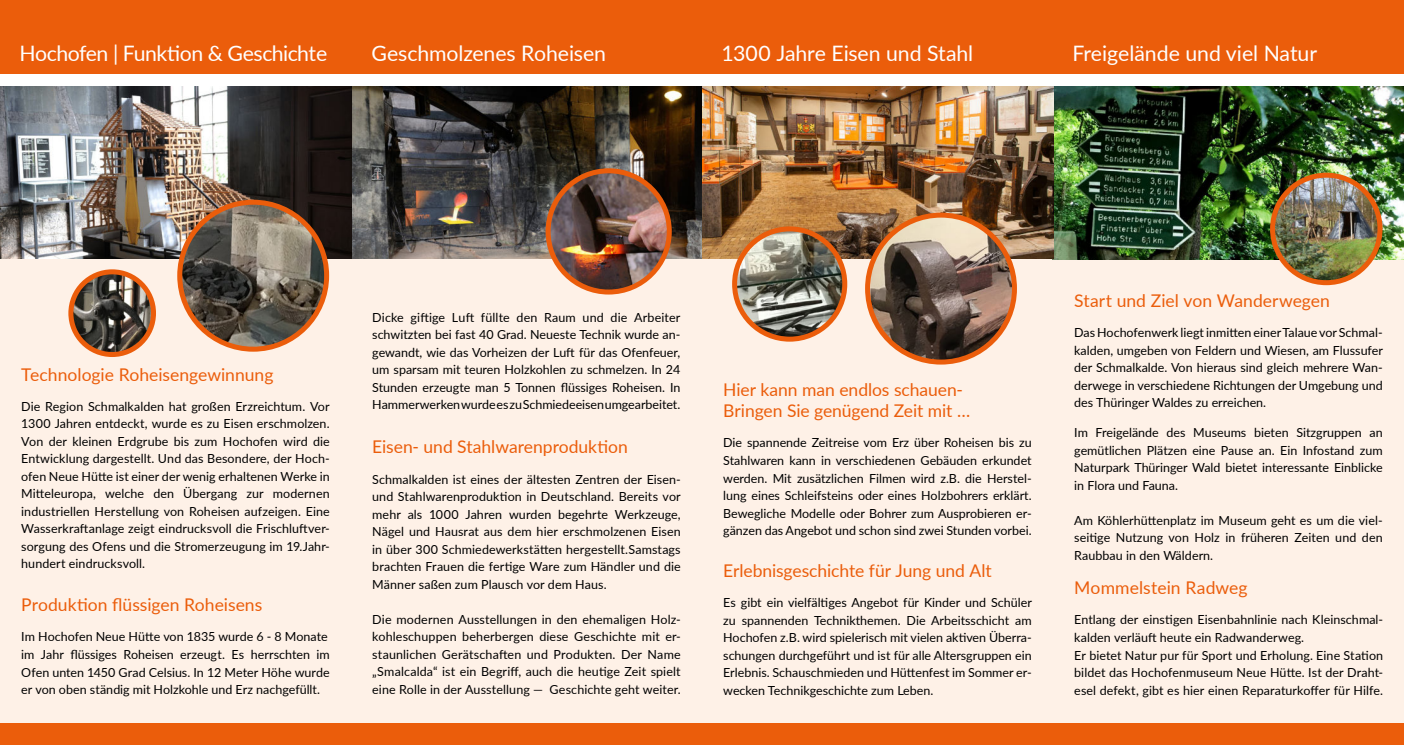
<style>
.page{position:relative;width:1404px;height:745px;background:#fff}
.page>*{position:absolute;margin:0;border:0;box-sizing:border-box;transform-origin:0 0}
.t1{font:21.25px "Lato";letter-spacing:-.005em;color:#fff}
.t2{font:21.25px "Lato";letter-spacing:-.025em;color:#fff}
.t3{font:17.5px/21px "Lato";color:#eb5d0b}
.t4{font:12.5px/17.5px "Lato";color:#000;text-align:justify}
</style>
<div class="page">
<div style="left:0;top:0;width:1403px;height:75px;background:#eb5d0b"></div>
<div style="left:698px;top:224px;width:705px;height:520px;background:#fef1e7"></div>
<img style="left:1052px;top:86px;width:351px;height:173px">
<div style="left:347px;top:248px;width:355px;height:496px;background:#fef1e7"></div>
<img style="left:1272px;top:175px;width:107px;height:107px;border-radius:54px">
<div style="left:1269px;top:172px;width:113px;height:113px;border:5px solid #eb5d0b;border-radius:50%"></div>
<img style="left:702px;top:86px;width:350px;height:173px">
<img style="left:870px;top:215px;width:144px;height:147px">
<div style="left:865px;top:212px;width:151px;height:152px;border:5px solid #eb5d0b;border-radius:50%"></div>
<div style="left:0;top:237px;width:351px;height:507px;background:#fef1e7"></div>
<img style="left:734px;top:229px;width:110px;height:110px;border-radius:55px">
<div style="left:732px;top:226px;width:115px;height:115px;border:5px solid #eb5d0b;border-radius:50%"></div>
<img style="left:71px;top:272px;width:82px;height:82px;border-radius:41px">
<div style="left:68px;top:269px;width:88px;height:88px;border:5px solid #eb5d0b;border-radius:50%"></div>
<div style="left:0;top:722px;width:1403px;height:22px;background:#eb5d0b"></div>
<img style="left:351px;top:86px;width:351px;height:173px">
<img style="left:0;top:86px;width:351px;height:173px">
<img style="left:180px;top:202px;width:146px;height:147px;border-radius:73px">
<div style="left:177px;top:199px;width:152px;height:152px;border:5px solid #eb5d0b;border-radius:50%"></div>
<img style="left:548px;top:171px;width:121px;height:121px;border-radius:61px">
<div style="left:545px;top:168px;width:126px;height:126px;border:5px solid #eb5d0b;border-radius:50%"></div>
<h1 class="t2" style="left:19px;top:38px;width:309px">Hochofen | Funktion &amp; Geschichte</h1>
<h1 class="t1" style="left:371px;top:38px;width:236px">Geschmolzenes Roheisen</h1>
<h1 class="t1" style="left:1072px;top:38px;width:246px">Freigelände und viel Natur</h1>
<h1 class="t1" style="left:721px;top:38px;width:253px">1300 Jahre Eisen und Stahl</h1>
<h2 class="t3" style="left:21px;top:363px;width:254px">Technologie Roheisengewinnung</h2>
<p class="t4" style="left:21px;top:396px;width:310px">Die Region Schmalkalden hat großen Erzreichtum. Vor 1300 Jahren entdeckt, wurde es zu Eisen erschmolzen.<br>Von der kleinen Erdgrube bis zum Hochofen wird die Entwicklung dargestellt. Und das Besondere, der Hoch&shy;ofen Neue Hütte ist einer der wenig erhaltenen Werke in Mitteleuropa, welche den Übergang zur modernen industriellen Herstellung von Roheisen aufzeigen. Eine Wasserkraftanlage zeigt eindrucksvoll die Frischluftver&shy;sorgung des Ofens und die Stromerzeugung im 19.Jahr&shy;hundert eindrucksvoll.</p>
<h2 class="t3" style="left:21px;top:593px;width:242px">Produktion flüssigen Roheisens</h2>
<p class="t4" style="left:21px;top:627px;width:310px;text-align:left">Im Hochofen Neue Hütte von 1835 wurde 6 - 8 Monate im Jahr flüssiges Roheisen erzeugt. Es herrschten im Ofen unten 1450 Grad Celsius. In 12 Meter Höhe wurde er von oben ständig mit Holzkohle und Erz nachgefüllt.</p>
<p class="t4" style="left:372px;top:308px;width:309px">Dicke giftige Luft füllte den Raum und die Arbeiter schwitzten bei fast 40 Grad. Neueste Technik wurde an&shy;gewandt, wie das Vorheizen der Luft für das Ofenfeuer, um sparsam mit teuren Holzkohlen zu schmelzen. In 24<br>Stunden erzeugte man 5 Tonnen flüssiges Roheisen. In Hammerwerken wurde es zu Schmiedeeisen umgearbeitet.</p>
<h2 class="t3" style="left:372px;top:435px;width:257px">Eisen- und Stahlwarenproduktion</h2>
<p class="t4" style="left:372px;top:469px;width:310px">Schmalkalden ist eines der ältesten Zentren der Eisen&shy;und Stahlwarenproduktion in Deutschland. Bereits vor mehr als 1000 Jahren wurden begehrte Werkzeuge, Nägel und Hausrat aus dem hier erschmolzenen Eisen in über 300 Schmiedewerkstätten hergestellt.Samstags brachten Frauen die fertige Ware zum Händler und die Männer saßen zum Plausch vor dem Haus.</p>
<p class="t4" style="left:372px;top:609px;width:310px">Die modernen Ausstellungen in den ehemaligen Holz&shy;kohleschuppen beherbergen diese Geschichte mit er&shy;staunlichen Gerätschaften und Produkten. Der Name „Smalcalda“ ist ein Begriff, auch die heutige Zeit spielt eine Rolle in der Ausstellung — Geschichte geht weiter.</p>
<h2 class="t3" style="left:723px;top:378px;width:248px">Hier kann man endlos schauen-<br>Bringen Sie genügend Zeit mit …</h2>
<p class="t4" style="left:723px;top:433px;width:310px">Die spannende Zeitreise vom Erz über Roheisen bis zu Stahlwaren kann in verschiedenen Gebäuden erkundet werden. Mit zusätzlichen Filmen wird z.B. die Herstel&shy;lung eines Schleifsteins oder eines Holzbohrers erklärt.<br>Bewegliche Modelle oder Bohrer zum Ausprobieren er&shy;gänzen das Angebot und schon sind zwei Stunden vorbei.</p>
<h2 class="t3" style="left:723px;top:559px;width:270px">Erlebnisgeschichte für Jung und Alt</h2>
<p class="t4" style="left:723px;top:593px;width:310px">Es gibt ein vielfältiges Angebot für Kinder und Schüler zu spannenden Technikthemen. Die Arbeitsschicht am Hochofen z.B. wird spielerisch mit vielen aktiven Überra&shy;schungen durchgeführt und ist für alle Altersgruppen ein Erlebnis. Schauschmieden und Hüttenfest im Sommer er&shy;wecken Technikgeschichte zum Leben.</p>
<h2 class="t3" style="left:1074px;top:289px;width:257px">Start und Ziel von Wanderwegen</h2>
<p class="t4" style="left:1074px;top:323px;width:310px">Das Hochofenwerk liegt inmitten einer Talaue vor Schmal&shy;kalden, umgeben von Feldern und Wiesen, am Flussufer der Schmalkalde. Von hieraus sind gleich mehrere Wan&shy;derwege in verschiedene Richtungen der Umgebung und des Thüringer Waldes zu erreichen.</p>
<p class="t4" style="left:1074px;top:423px;width:310px">Im Freigelände des Museums bieten Sitzgruppen an gemütlichen Plätzen eine Pause an. Ein Infostand zum Naturpark Thüringer Wald bietet interessante Einblicke in Flora und Fauna.</p>
<p class="t4" style="left:1074px;top:510px;width:310px">Am Köhlerhüttenplatz im Museum geht es um die viel&shy;seitige Nutzung von Holz in früheren Zeiten und den Raubbau in den Wäldern.</p>
<h2 class="t3" style="left:1074px;top:576px;width:175px">Mommelstein Radweg</h2>
<p class="t4" style="left:1074px;top:610px;width:310px;text-align:left">Entlang der einstigen Eisenbahnlinie nach Kleinschmal&shy;kalden verläuft heute ein Radwanderweg.<br>Er bietet Natur pur für Sport und Erholung. Eine Station bildet das Hochofenmuseum Neue Hütte. Ist der Draht&shy;esel defekt, gibt es hier einen Reparaturkoffer für Hilfe.</p>
</div>
